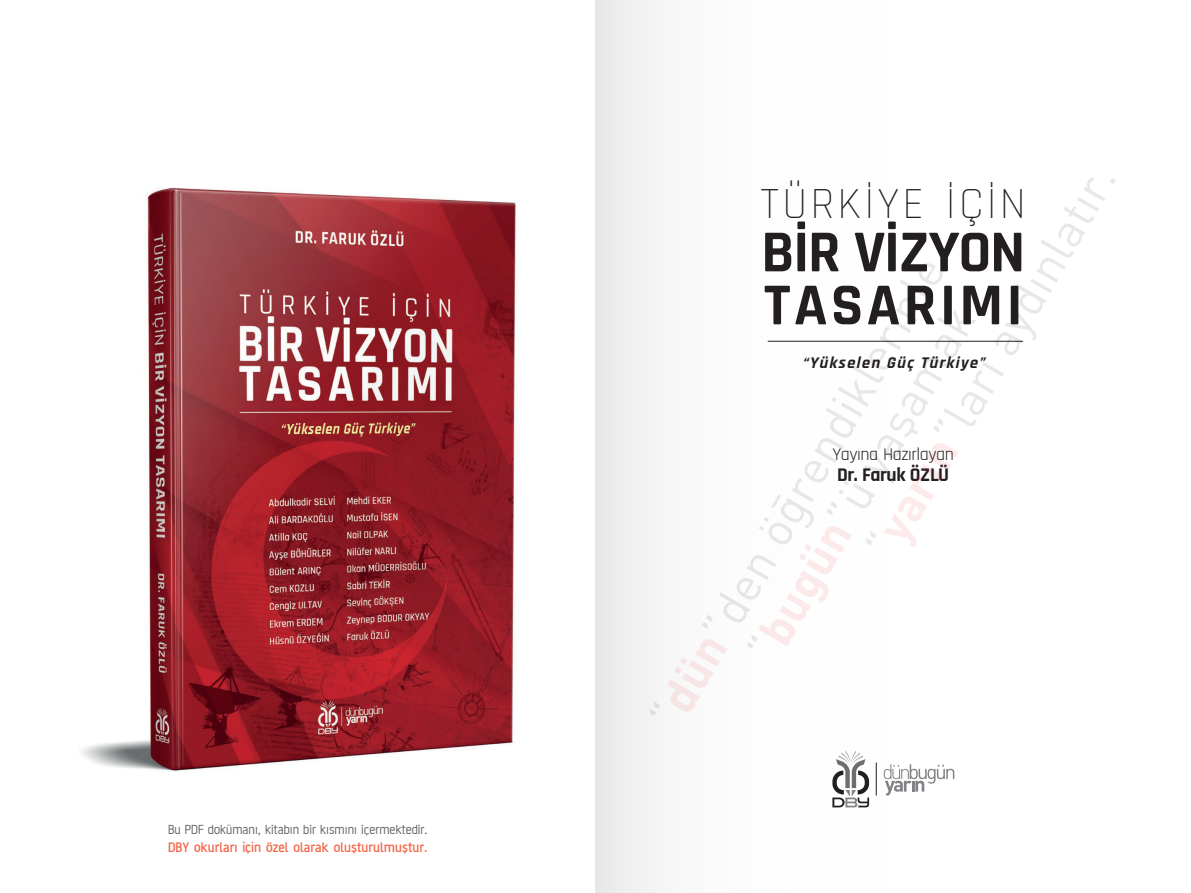
<style>
.page{position:relative;width:1191px;height:893px;background:#fff}
.page>*{position:absolute;margin:0;border:0;box-sizing:border-box;transform-origin:0 0}
.t1{font:700 60px/52.9px "Rajdhani";letter-spacing:.02em;color:#231f20}
.t2{font:300 45px "Rajdhani";letter-spacing:.07em;color:#231f20}
.t3{font:700 19.5px "Rajdhani";letter-spacing:-.02em;color:#231f20}
.t4{font:18px "Rajdhani";letter-spacing:-.025em;color:#231f20}
.t5{font:italic 700 16.5px "Rajdhani";color:#231f20}
.t6{font:500 15px "AF Battersea";color:#f26648}
.t7{font:14.25px "AF Battersea";color:#636366}
</style>
<div class="page">
<div style="left:595px;top:0;width:596px;height:893px;background:linear-gradient(to right,#f5f5f6,#fff)"></div>
<hr style="left:876px;top:762px;width:1px;height:33px;background:#231f20">
<svg style="left:883px;top:764px;width:71px;height:31px"></svg>
<svg style="left:832px;top:751px;width:37px;height:56px"></svg>
<svg style="left:933px;top:177px;width:182px;height:256px"></svg>
<svg style="left:747px;top:309px;width:229px;height:340px"></svg>
<svg style="left:701px;top:263px;width:241px;height:366px"></svg>
<svg style="left:667px;top:639px;width:60px;height:73px"></svg>
<svg style="left:649px;top:701px;width:11px;height:15px"></svg>
<img style="left:81px;top:187px;width:435px;height:584px">
<p class="t7" style="left:168px;top:822px;width:261px">Bu PDF dokümanı, kitabın bir kısmını içermektedir.</p>
<p class="t6" style="left:168px;top:840px;width:261px">DBY okurları için özel olarak oluşturulmuştur.</p>
<h2 class="t2" style="left:760px;top:179px;width:267px">TÜRKİYE İÇİN</h2>
<h1 class="t1" style="left:761px;top:227px;width:265px">BİR VİZYON<br>TASARIMI</h1>
<p class="t5" style="left:802px;top:353px;width:188px">“Yükselen Güç Türkiye”</p>
<p class="t4" style="left:832px;top:444px;width:123px">Yayına Hazırlayan</p>
<h3 class="t3" style="left:837px;top:463px;width:113px">Dr. Faruk ÖZLÜ</h3>
</div>
